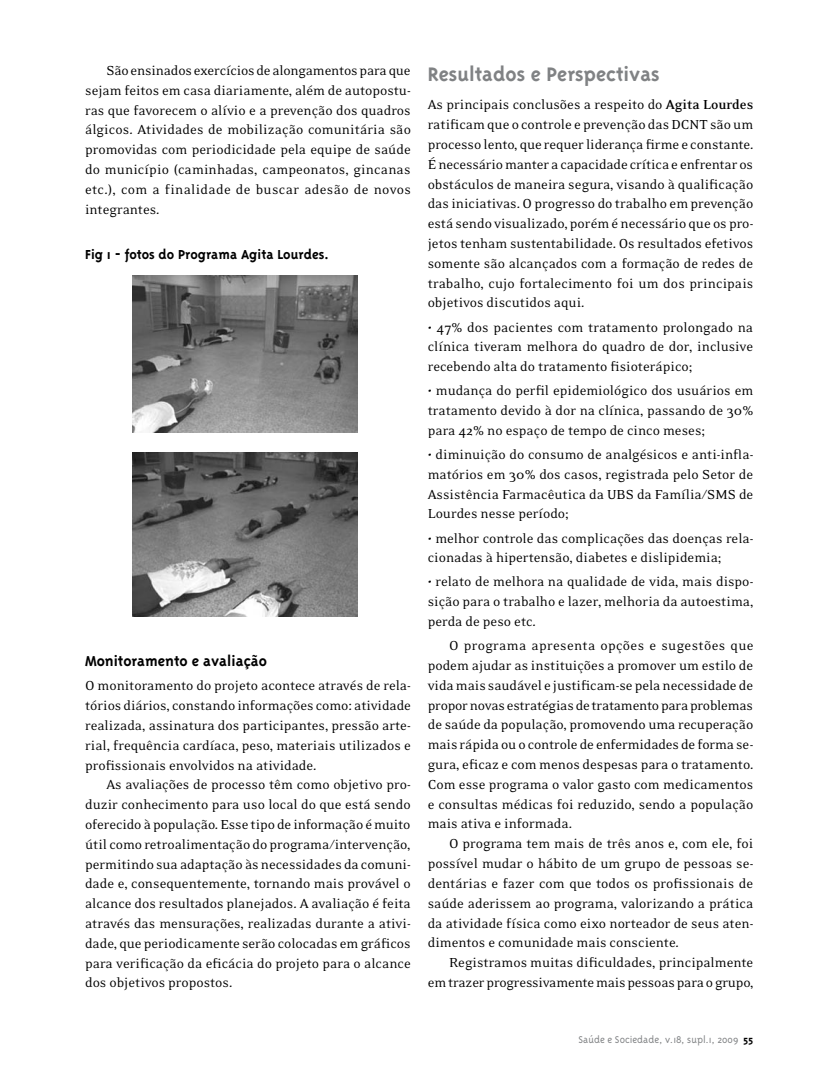
<style>
.page{position:relative;width:830px;height:1085px;background:#fff}
.page>*{position:absolute;margin:0;border:0;box-sizing:border-box;transform-origin:0 0}
.t1{font:700 22.5px "Triplex";color:#808284}
.t2{font:700 16.5px "Triplex";color:#000}
.t3{font:15px/19.8px "Eidetic Neo";color:#000;text-align:justify}
.t4{font:700 15px "Triplex";color:#000}
.t5{font:300 11.25px "Triplex";color:#808284}
.s1{font-weight:700}
.s2{font-weight:700;color:#000}
</style>
<div class="page">
<img style="left:132px;top:275px;width:225px;height:157px">
<img style="left:132px;top:452px;width:225px;height:164px">
<p class="t3" style="left:85px;top:61px;width:327px;text-indent:21px">São ensinados exercícios de alongamentos para que sejam feitos em casa diariamente, além de autopostu&shy;ras que favorecem o alívio e a prevenção dos quadros álgicos. Atividades de mobilização comunitária são promovidas com periodicidade pela equipe de saúde do município (caminhadas, campeonatos, gincanas etc.), com a finalidade de buscar adesão de novos integrantes.</p>
<p class="t4" style="left:85px;top:245px;width:245px">Fig 1 - fotos do Programa Agita Lourdes.</p>
<p class="t2" style="left:85px;top:651px;width:183px">Monitoramento e avaliação</p>
<p class="t3" style="left:85px;top:676px;width:327px">O monitoramento do projeto acontece através de rela&shy;tórios diários, constando informações como: atividade realizada, assinatura dos participantes, pressão arte&shy;rial, frequência cardíaca, peso, materiais utilizados e profissionais envolvidos na atividade.</p>
<p class="t3" style="left:85px;top:775px;width:327px;text-indent:21px">As avaliações de processo têm como objetivo pro&shy;duzir conhecimento para uso local do que está sendo oferecido à população. Esse tipo de informação é muito útil como retroalimentação do programa/intervenção, permitindo sua adaptação às necessidades da comuni&shy;dade e, consequentemente, tornando mais provável o alcance dos resultados planejados. A avaliação é feita através das mensurações, realizadas durante a ativi&shy;dade, que periodicamente serão colocadas em gráficos para verificação da eficácia do projeto para o alcance dos objetivos propostos.</p>
<h1 class="t1" style="left:427px;top:61px;width:233px">Resultados e Perspectivas</h1>
<p class="t3" style="left:427px;top:95px;width:327px">As principais conclusões a respeito do <span class="s1">Agita Lourdes </span>ratificam que o controle e prevenção das DCNT são um processo lento, que requer liderança firme e constante.<br>É necessário manter a capacidade crítica e enfrentar os obstáculos de maneira segura, visando à qualificação das iniciativas. O progresso do trabalho em prevenção está sendo visualizado, porém é necessário que os pro&shy;jetos tenham sustentabilidade. Os resultados efetivos somente são alcançados com a formação de redes de trabalho, cujo fortalecimento foi um dos principais objetivos discutidos aqui.</p>
<p class="t3" style="left:427px;top:317px;width:327px">• 47% dos pacientes com tratamento prolongado na clínica tiveram melhora do quadro de dor, inclusive recebendo alta do tratamento fisioterápico;</p>
<p class="t3" style="left:427px;top:381px;width:327px">• mudança do perfil epidemiológico dos usuários em tratamento devido à dor na clínica, passando de 30% para 42% no espaço de tempo de cinco meses;</p>
<p class="t3" style="left:427px;top:445px;width:327px">• diminuição do consumo de analgésicos e anti-infla&shy;matórios em 30% dos casos, registrada pelo Setor de Assistência Farmacêutica da UBS da Família/SMS de Lourdes nesse período;</p>
<p class="t3" style="left:427px;top:528px;width:327px">• melhor controle das complicações das doenças rela&shy;cionadas à hipertensão, diabetes e dislipidemia;</p>
<p class="t3" style="left:427px;top:572px;width:327px">• relato de melhora na qualidade de vida, mais dispo&shy;sição para o trabalho e lazer, melhoria da autoestima, perda de peso etc.</p>
<p class="t3" style="left:427px;top:636px;width:327px;text-indent:21px">O programa apresenta opções e sugestões que podem ajudar as instituições a promover um estilo de vida mais saudável e justificam-se pela necessidade de propor novas estratégias de tratamento para problemas de saúde da população, promovendo uma recuperação mais rápida ou o controle de enfermidades de forma se&shy;gura, eficaz e com menos despesas para o tratamento.<br>Com esse programa o valor gasto com medicamentos e consultas médicas foi reduzido, sendo a população mais ativa e informada.</p>
<p class="t3" style="left:427px;top:834px;width:327px;text-indent:21px">O programa tem mais de três anos e, com ele, foi possível mudar o hábito de um grupo de pessoas se&shy;dentárias e fazer com que todos os profissionais de saúde aderissem ao programa, valorizando a prática da atividade física como eixo norteador de seus aten&shy;dimentos e comunidade mais consciente.</p>
<p class="t3" style="left:427px;top:952px;width:327px;text-align:right">Registramos muitas dificuldades, principalmente em trazer progressivamente mais pessoas para o grupo,</p>
<p class="t5" style="left:578px;top:1032px;width:176px">Saúde e Sociedade, v.18, supl.1, 2009 <span class="s2">55</span></p>
</div>
